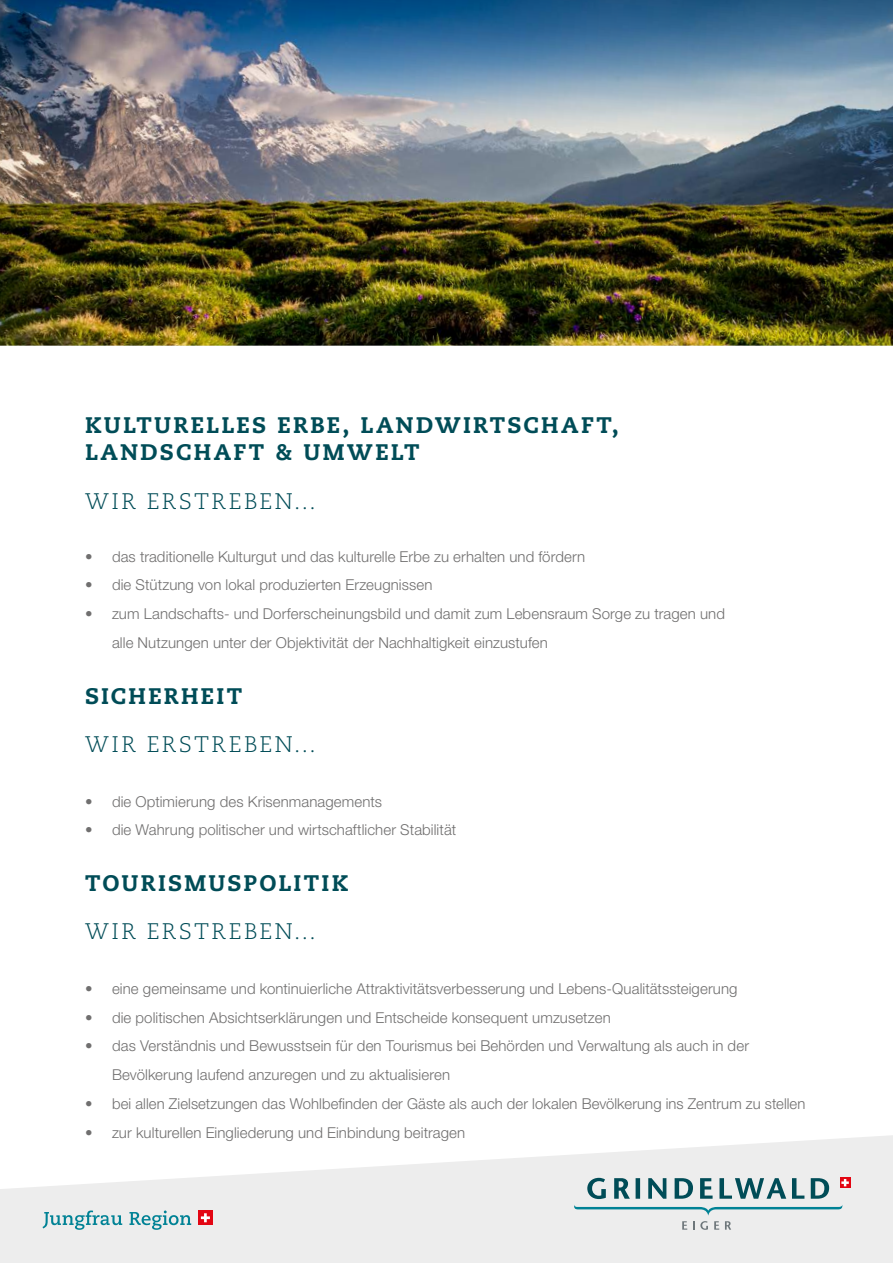
<style>
.page{position:relative;width:893px;height:1263px;background:#fff}
.page>*{position:absolute;margin:0;border:0;box-sizing:border-box;transform-origin:0 0}
.t1{font:800 22.5px/27px "Caecilia LT Std";letter-spacing:.1em;color:#004c57}
.t2{font:300 22.5px "Caecilia LT Std";letter-spacing:.1em;color:#004c57}
.t3{font:300 15px/28.8px "Helvetica Neue LT Std";letter-spacing:.005em;color:#706f6f}
</style>
<div class="page">
<svg style="left:0;top:1135px;width:893px;height:128px;fill:#ededed"></svg>
<div style="left:198px;top:1210px;width:15px;height:15px;background:#e30613"></div>
<svg style="left:201px;top:1213px;width:9px;height:9px"></svg>
<svg style="left:43px;top:1210px;width:148px;height:20px;background:#b2d2d7"></svg>
<svg style="left:840px;top:1177px;width:10px;height:11px"></svg>
<svg style="left:574px;top:1205px;width:268px;height:10px;background:#b1d2d6"></svg>
<svg style="left:587px;top:1178px;width:19px;height:21px"></svg>
<svg style="left:636px;top:1178px;width:4px;height:21px"></svg>
<svg style="left:648px;top:1178px;width:18px;height:21px"></svg>
<svg style="left:675px;top:1178px;width:18px;height:21px"></svg>
<svg style="left:700px;top:1178px;width:13px;height:21px"></svg>
<svg style="left:792px;top:1178px;width:12px;height:21px"></svg>
<svg style="left:811px;top:1178px;width:18px;height:21px"></svg>
<svg style="left:614px;top:1178px;width:16px;height:21px"></svg>
<svg style="left:719px;top:1178px;width:67px;height:21px"></svg>
<svg style="left:725px;top:1221px;width:6px;height:9px"></svg>
<svg style="left:682px;top:1221px;width:5px;height:9px"></svg>
<svg style="left:693px;top:1221px;width:15px;height:9px"></svg>
<svg style="left:714px;top:1221px;width:5px;height:9px"></svg>
<svg style="left:841px;top:1179px;width:8px;height:7px"></svg>
<img style="left:0;top:0;width:893px;height:346px">
<h1 class="t1" style="left:85px;top:412px;width:535px">KULTURELLES ERBE, LANDWIRTSCHAFT,<br>LANDSCHAFT &amp; UMWELT</h1>
<h1 class="t2" style="left:85px;top:488px;width:232px">WIR ERSTREBEN...</h1>
<p class="t3" style="left:85px;top:542px;width:501px">• das traditionelle Kulturgut und das kulturelle Erbe zu erhalten und fördern</p>
<p class="t3" style="left:85px;top:570px;width:349px">• die Stützung von lokal produzierten Erzeugnissen</p>
<p class="t3" style="left:112px;top:599px;width:614px;text-indent:-27px">• zum Landschafts- und Dorferscheinungsbild und damit zum Lebensraum Sorge zu tragen und alle Nutzungen unter der Objektivität der Nachhaltigkeit einzustufen</p>
<h1 class="t1" style="left:85px;top:683px;width:159px">SICHERHEIT</h1>
<h1 class="t2" style="left:85px;top:732px;width:232px">WIR ERSTREBEN...</h1>
<p class="t3" style="left:85px;top:786px;width:299px">• die Optimierung des Krisenmanagements</p>
<p class="t3" style="left:85px;top:815px;width:373px">• die Wahrung politischer und wirtschaftlicher Stabilität</p>
<h1 class="t1" style="left:85px;top:870px;width:264px">TOURISMUSPOLITIK</h1>
<h1 class="t2" style="left:85px;top:919px;width:232px">WIR ERSTREBEN...</h1>
<p class="t3" style="left:85px;top:974px;width:654px">• eine gemeinsame und kontinuierliche Attraktivitätsverbesserung und Lebens-Qualitätssteigerung</p>
<p class="t3" style="left:85px;top:1002px;width:527px">• die politischen Absichtserklärungen und Entscheide konsequent umzusetzen</p>
<p class="t3" style="left:112px;top:1031px;width:638px;text-indent:-27px">• das Verständnis und Bewusstsein für den Tourismus bei Behörden und Verwaltung als auch in der<br>Bevölkerung laufend anzuregen und zu aktualisieren</p>
<p class="t3" style="left:85px;top:1089px;width:722px">• bei allen Zielsetzungen das Wohlbefinden der Gäste als auch der lokalen Bevölkerung ins Zentrum zu stellen</p>
<p class="t3" style="left:85px;top:1118px;width:382px">• zur kulturellen Eingliederung und Einbindung beitragen</p>
</div>
